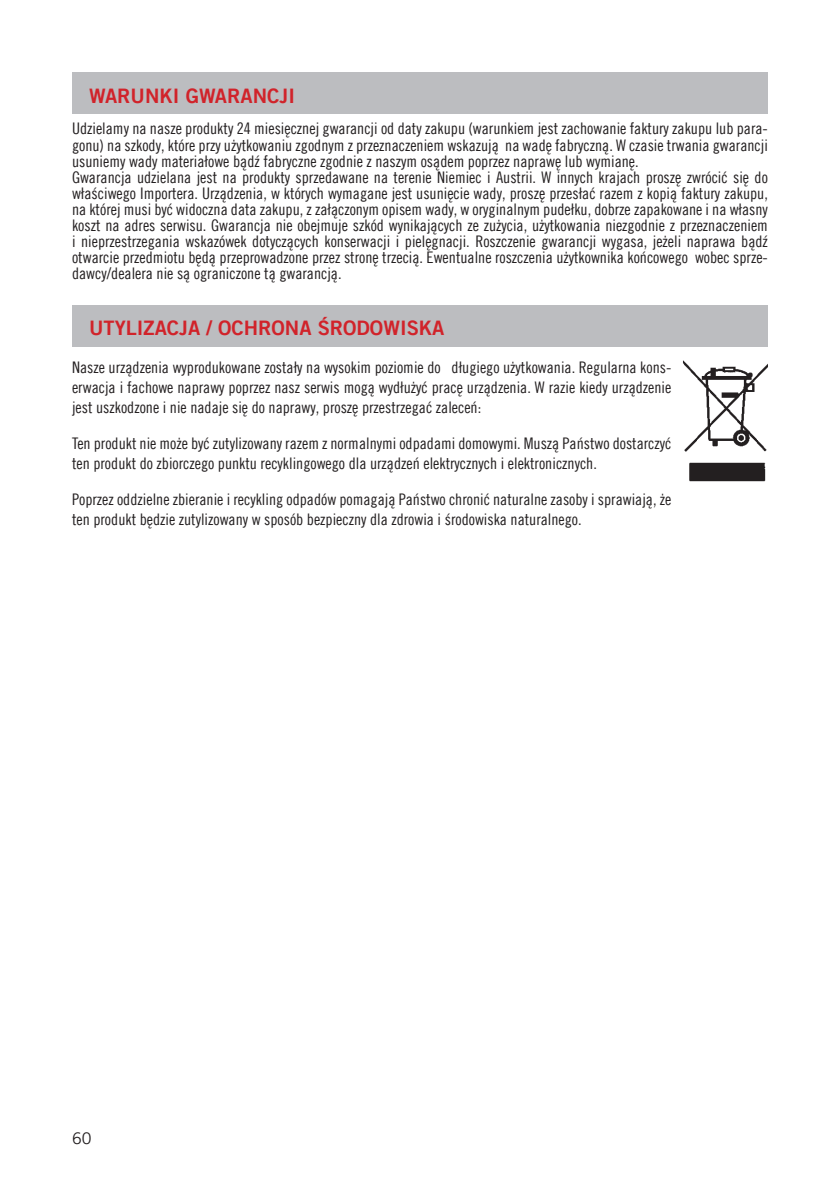
<style>
.page{position:relative;width:840px;height:1191px;background:#fff}
.page>*{position:absolute;margin:0;border:0;box-sizing:border-box;transform-origin:0 0}
.t1{font:20px "Trade Gothic LT Com Bd 2";color:#d1232a}
.t2{font:16px/16px "Trade Gothic LT Com Cn 18";color:#231f20}
.t3{font:16px "Trade Gothic LT Com";color:#231f20}
</style>
<div class="page">
<div style="left:72px;top:72px;width:695px;height:42px;background:#bcbdc0"></div>
<img style="left:683px;top:360px;width:84px;height:122px">
<div style="left:72px;top:305px;width:695px;height:41px;background:#bcbdc0"></div>
<p class="t1" style="left:89px;top:83px;width:207px">WARUNKI GWARANCJI</p>
<p class="t2" style="left:72px;top:121px;width:697px">Udzielamy na nasze produkty 24 miesięcznej gwarancji od daty zakupu (warunkiem jest zachowanie faktury zakupu lub para&shy;gonu) na szkody, które przy użytkowaniu zgodnym z przeznaczeniem wskazują na wadę fabryczną. W czasie trwania gwarancji usuniemy wady materiałowe bądź fabryczne zgodnie z naszym osądem poprzez naprawę lub wymianę.<br>Gwarancja udzielana jest na produkty sprzedawane na terenie Niemiec i Austrii. W innych krajach proszę zwrócić się do właściwego Importera. Urządzenia, w których wymagane jest usunięcie wady, proszę przesłać razem z kopią faktury zakupu, na której musi być widoczna data zakupu, z załączonym opisem wady, w oryginalnym pudełku, dobrze zapakowane i na własny koszt na adres serwisu. Gwarancja nie obejmuje szkód wynikających ze zużycia, użytkowania niezgodnie z przeznaczeniem i nieprzestrzegania wskazówek dotyczących konserwacji i pielęgnacji. Roszczenie gwarancji wygasa, jeżeli naprawa bądź otwarcie przedmiotu będą przeprowadzone przez stronę trzecią. Ewentualne roszczenia użytkownika końcowego wobec sprze&shy;dawcy/dealera nie są ograniczone tą gwarancją.</p>
<p class="t1" style="left:89px;top:316px;width:357px">UTYLIZACJA / OCHRONA ŚRODOWISKA</p>
<p class="t2" style="left:72px;top:357px;width:600px;line-height:20px;text-align:justify">Nasze urządzenia wyprodukowane zostały na wysokim poziomie do długiego użytkowania. Regularna kons&shy;erwacja i fachowe naprawy poprzez nasz serwis mogą wydłużyć pracę urządzenia. W razie kiedy urządzenie jest uszkodzone i nie nadaje się do naprawy, proszę przestrzegać zaleceń:</p>
<p class="t2" style="left:72px;top:433px;width:600px;line-height:20px">Ten produkt nie może być zutylizowany razem z normalnymi odpadami domowymi. Muszą Państwo dostarczyć ten produkt do zbiorczego punktu recyklingowego dla urządzeń elektrycznych i elektronicznych.</p>
<p class="t2" style="left:72px;top:489px;width:600px;line-height:20px">Poprzez oddzielne zbieranie i recykling odpadów pomagają Państwo chronić naturalne zasoby i sprawiają, że ten produkt będzie zutylizowany w sposób bezpieczny dla zdrowia i środowiska naturalnego.</p>
<p class="t3" style="left:72px;top:1128px;width:21px">60</p>
</div>
